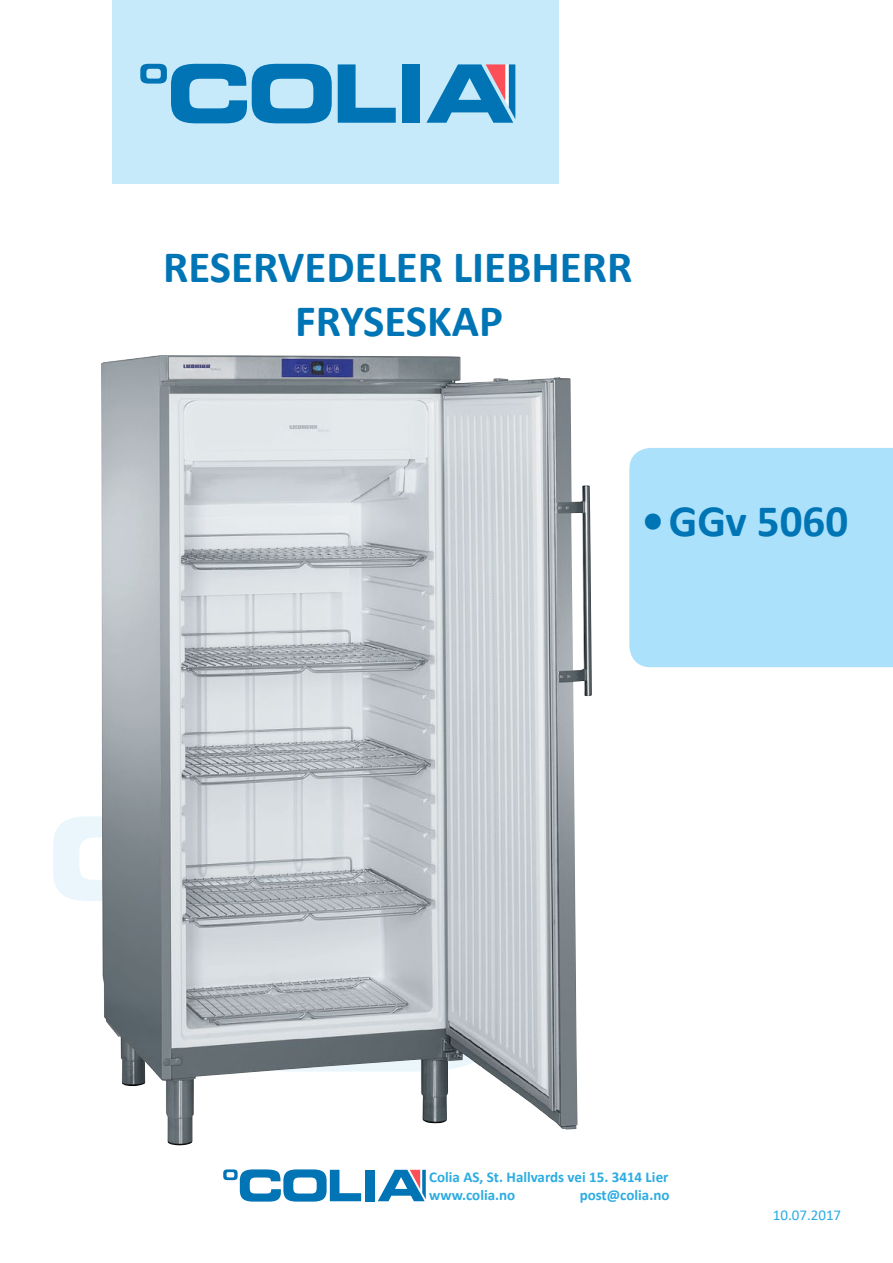
<style>
.page{position:relative;width:893px;height:1263px;background:#fff}
.page>*{position:absolute;margin:0;border:0;box-sizing:border-box;transform-origin:0 0}
.t1{font:700 45px/54px "Calibri";color:#0075b5;text-align:center}
.t2{font:700 15px/18px "Calibri";color:#2cace2}
.t3{font:15px "Calibri";color:#2cace2}
</style>
<div class="page">
<div style="left:112px;top:0;width:446px;height:184px;background:#c7eafb"></div>
<div style="left:629px;top:448px;width:264px;height:219px;background:#abe1fa"></div>
<svg style="left:140px;top:64px;width:192px;height:59px"></svg>
<svg style="left:338px;top:64px;width:58px;height:59px"></svg>
<div style="left:402px;top:64px;width:18px;height:59px;background:#0074b4"></div>
<svg style="left:426px;top:64px;width:89px;height:59px"></svg>
<svg style="left:223px;top:1169px;width:138px;height:32px"></svg>
<div style="left:365px;top:1170px;width:9px;height:31px;background:#0074b4"></div>
<svg style="left:378px;top:1170px;width:48px;height:31px"></svg>
<svg style="left:53px;top:816px;width:48px;height:85px"></svg>
<img style="left:101px;top:355px;width:491px;height:790px">
<h1 class="t1" style="left:163px;top:239px;width:471px">RESERVEDELER LIEBHERR<br>FRYSESKAP</h1>
<h1 class="t1" style="left:642px;top:494px;width:208px">•GGv 5060</h1>
<p class="t2" style="left:429px;top:1168px;width:241px">Colia AS, St. Hallvards vei 15. 3414 Lier www.colia.no</p>
<p class="t2" style="left:580px;top:1186px;width:91px">post@colia.no</p>
<p class="t3" style="left:773px;top:1205px;width:70px">10.07.2017</p>
</div>
